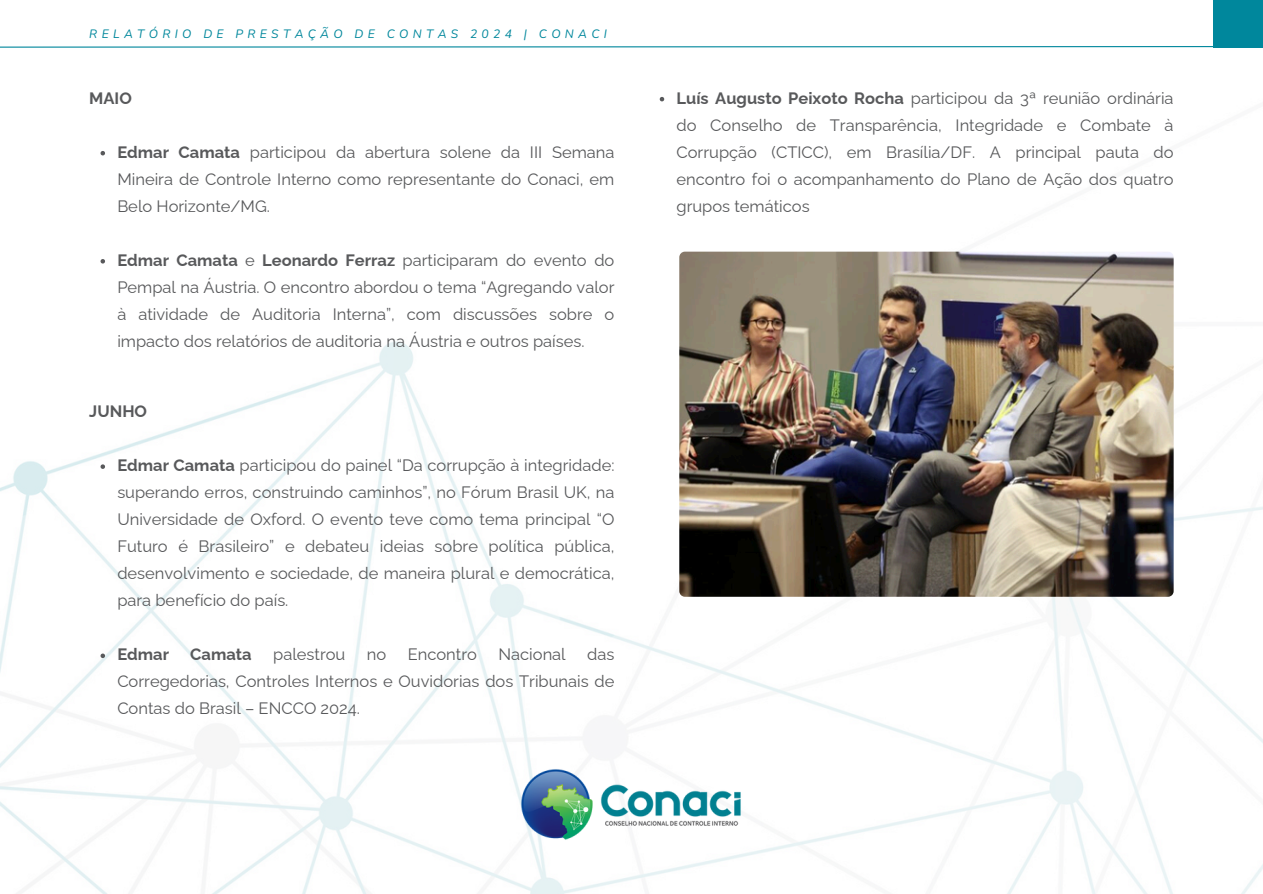
<style>
.page{position:relative;width:1263px;height:894px;background:#fff}
.page>*{position:absolute;margin:0;border:0;box-sizing:border-box;transform-origin:0 0}
.t1{font:16.5px/27px "Raleway";color:#58595b;text-align:justify}
.t2{font:700 16.5px "Raleway";color:#58595b}
.t3{font:italic 12.15px "Nunito";letter-spacing:.36em;color:#00879c}
.s1{font-weight:700}
</style>
<div class="page">
<img style="left:0;top:98px;width:1263px;height:795px">
<img style="left:509px;top:757px;width:245px;height:93px">
<svg style="left:101px;top:151px;width:4px;height:4px"></svg>
<svg style="left:101px;top:259px;width:4px;height:4px"></svg>
<svg style="left:101px;top:464px;width:4px;height:5px"></svg>
<svg style="left:101px;top:653px;width:4px;height:5px"></svg>
<img style="left:679px;top:251px;width:494px;height:345px;border-radius:6px">
<svg style="left:0;top:46px;width:1263px;height:2px;background:#6cb9c5"></svg>
<div style="left:1213px;top:0;width:50px;height:47px;background:#00879c"></div>
<svg style="left:660px;top:97px;width:4px;height:4px"></svg>
<p class="t3" style="left:89px;top:25px;width:519px">RELATÓRIO DE PRESTAÇÃO DE CONTAS 2024 | CONACI</p>
<p class="t2" style="left:89px;top:88px;width:44px">MAIO</p>
<p class="t1" style="left:117px;top:138px;width:499px"><span class="s1">Edmar Camata</span> participou da abertura solene da III Semana Mineira de Controle Interno como representante do Conaci, em Belo Horizonte/MG.</p>
<p class="t1" style="left:117px;top:246px;width:499px"><span class="s1">Edmar Camata</span> e <span class="s1">Leonardo Ferraz</span> participaram do evento do Pempal na Áustria. O encontro abordou o tema “Agregando valor à atividade de Auditoria Interna”, com discussões sobre o impacto dos relatórios de auditoria na Áustria e outros países.</p>
<p class="t2" style="left:89px;top:401px;width:59px">JUNHO</p>
<p class="t1" style="left:117px;top:451px;width:499px"><span class="s1">Edmar Camata</span> participou do painel “Da corrupção à integridade: superando erros, construindo caminhos”, no Fórum Brasil UK, na Universidade de Oxford. O evento teve como tema principal “O Futuro é Brasileiro” e debateu ideias sobre política pública, desenvolvimento e sociedade, de maneira plural e democrática, para benefício do país.</p>
<p class="t2" style="left:117px;top:644px;width:53px">Edmar</p>
<p class="t2" style="left:190px;top:644px;width:63px">Camata</p>
<p class="t1" style="left:273px;top:640px;width:74px">palestrou</p>
<p class="t1" style="left:367px;top:640px;width:21px">no</p>
<p class="t1" style="left:408px;top:640px;width:71px">Encontro</p>
<p class="t1" style="left:498px;top:640px;width:69px">Nacional</p>
<p class="t1" style="left:117px;top:640px;width:499px;text-indent:470px">das Corregedorias, Controles Internos e Ouvidorias dos Tribunais de Contas do Brasil – ENCCO 2024.</p>
<p class="t1" style="left:676px;top:84px;width:499px"><span class="s1">Luís Augusto Peixoto Rocha</span> participou da 3ª reunião ordinária do Conselho de Transparência, Integridade e Combate à Corrupção (CTICC), em Brasília/DF. A principal pauta do encontro foi o acompanhamento do Plano de Ação dos quatro grupos temáticos</p>
</div>
